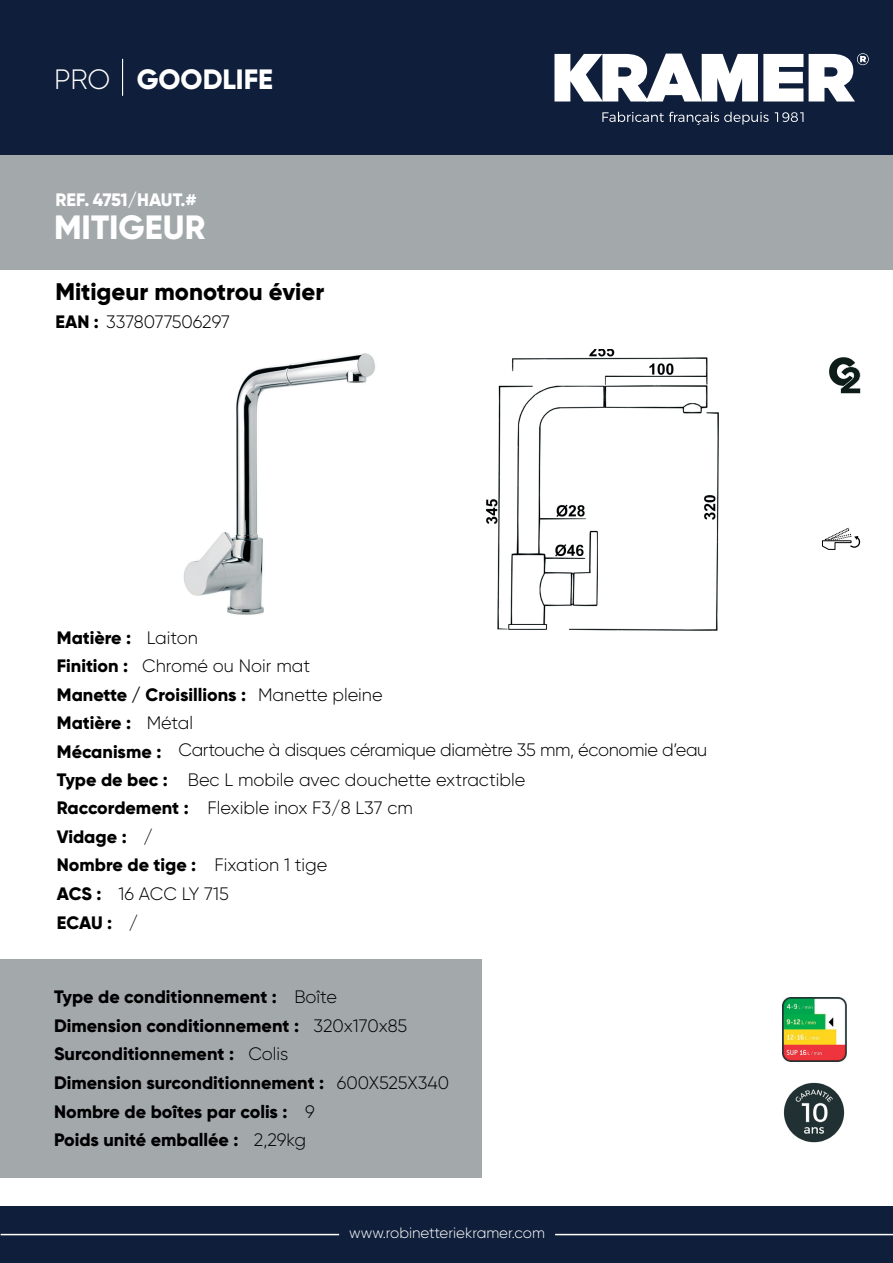
<style>
.page{position:relative;width:893px;height:1263px;background:#fff}
.page>*{position:absolute;margin:0;border:0;box-sizing:border-box;transform-origin:0 0}
.t1{font:800 33.6px "Gilroy";color:#fff}
.t2{font:800 27.9px "Gilroy";color:#fff}
.t3{font:800 24px "Gilroy";color:#000001}
.t4{font:800 18px/28.7px "Gilroy";color:#000001}
.t5{font:300 18px/28.7px "Gilroy";color:#000001}
.t6{font:300 18px "Gilroy";letter-spacing:-.02em;color:#000001}
.t7{font:800 18px "Gilroy";letter-spacing:-.01em;color:#fff}
.t8{font:300 15px "Gilroy";color:#fff}
.s1{font-weight:300}
.s2{font-weight:800}
</style>
<div class="page">
<div style="left:0;top:155px;width:893px;height:115px;background:#a3a9ab"></div>
<div style="left:0;top:959px;width:481px;height:219px;background:#a3a9ab"></div>
<div style="left:0;top:0;width:893px;height:155px;background:#0f1e3a"></div>
<hr style="left:122px;top:59px;width:1px;height:37px;background:#fff">
<svg style="left:809px;top:53px;width:60px;height:49px"></svg>
<svg style="left:554px;top:54px;width:249px;height:48px"></svg>
<svg style="left:602px;top:112px;width:167px;height:13px"></svg>
<svg style="left:775px;top:112px;width:28px;height:10px"></svg>
<div style="left:1px;top:1206px;width:892px;height:57px;background:#0f1e3a"></div>
<hr style="left:1px;top:1234px;width:338px;height:1px;background:#fff">
<hr style="left:555px;top:1234px;width:338px;height:1px;background:#fff">
<img style="left:184px;top:353px;width:191px;height:262px">
<img style="left:486px;top:349px;width:233px;height:282px">
<img style="left:782px;top:998px;width:64px;height:63px">
<img style="left:783px;top:1082px;width:62px;height:61px">
<svg style="left:829px;top:357px;width:32px;height:37px"></svg>
<svg style="left:822px;top:528px;width:38px;height:22px"></svg>
<h2 class="t2" style="left:54px;top:61px;width:221px"><span class="s1">PRO</span> GOODLIFE</h2>
<p class="t7" style="left:55px;top:188px;width:143px">REF. 4751/HAUT.#</p>
<h1 class="t1" style="left:54px;top:206px;width:153px">MITIGEUR</h1>
<h3 class="t3" style="left:55px;top:277px;width:270px">Mitigeur monotrou évier</h3>
<p class="t5" style="left:55px;top:307px;width:176px"><span class="s2">EAN :</span> 3378077506297</p>
<p class="t4" style="left:57px;top:623px;width:142px">Matière : <span class="s1">Laiton</span></p>
<p class="t5" style="left:142px;top:651px;width:170px">Chromé ou Noir mat</p>
<p class="t5" style="left:258px;top:680px;width:126px">Manette pleine</p>
<p class="t6" style="left:179px;top:739px;width:530px">Cartouche à disques céramique diamètre 35 mm, économie d’eau</p>
<p class="t5" style="left:188px;top:765px;width:339px">Bec L mobile avec douchette extractible</p>
<p class="t5" style="left:207px;top:793px;width:207px">Flexible inox F3/8 L37 cm</p>
<p class="t5" style="left:143px;top:822px;width:11px">/</p>
<p class="t5" style="left:214px;top:851px;width:115px">Fixation 1 tige</p>
<p class="t5" style="left:129px;top:908px;width:11px">/</p>
<p class="t4" style="left:57px;top:651px;width:73px">Finition :</p>
<p class="t4" style="left:57px;top:680px;width:191px">Manette / Croisillions :</p>
<p class="t5" style="left:147px;top:709px;width:48px">Métal</p>
<p class="t4" style="left:57px;top:709px;width:76px">Matière :</p>
<p class="t4" style="left:57px;top:737px;width:106px">Mécanisme :</p>
<p class="t4" style="left:57px;top:765px;width:112px">Type de bec :</p>
<p class="t4" style="left:57px;top:793px;width:133px">Raccordement :</p>
<p class="t4" style="left:57px;top:822px;width:71px">Vidage :</p>
<p class="t4" style="left:57px;top:851px;width:173px">Nombre de tige :<br>ACS : <span class="s1">16 ACC LY 715</span></p>
<p class="t4" style="left:57px;top:908px;width:57px">ECAU :</p>
<p class="t4" style="left:54px;top:982px;width:272px">Type de conditionnement :<br>Dimension conditionnement :<br>Surconditionnement :<br>Dimension surconditionnement :<br>Nombre de boîtes par colis :<br>Poids unité emballée :</p>
<p class="t5" style="left:313px;top:982px;width:95px;text-indent:-19px">Boîte<br>320x170x85</p>
<p class="t5" style="left:248px;top:1040px;width:42px">Colis</p>
<p class="t5" style="left:337px;top:1068px;width:114px">600X525X340</p>
<p class="t5" style="left:254px;top:1097px;width:62px;text-indent:51px">9<br>2,29kg</p>
<p class="t8" style="left:349px;top:1224px;width:197px">www.robinetteriekramer.com</p>
</div>
